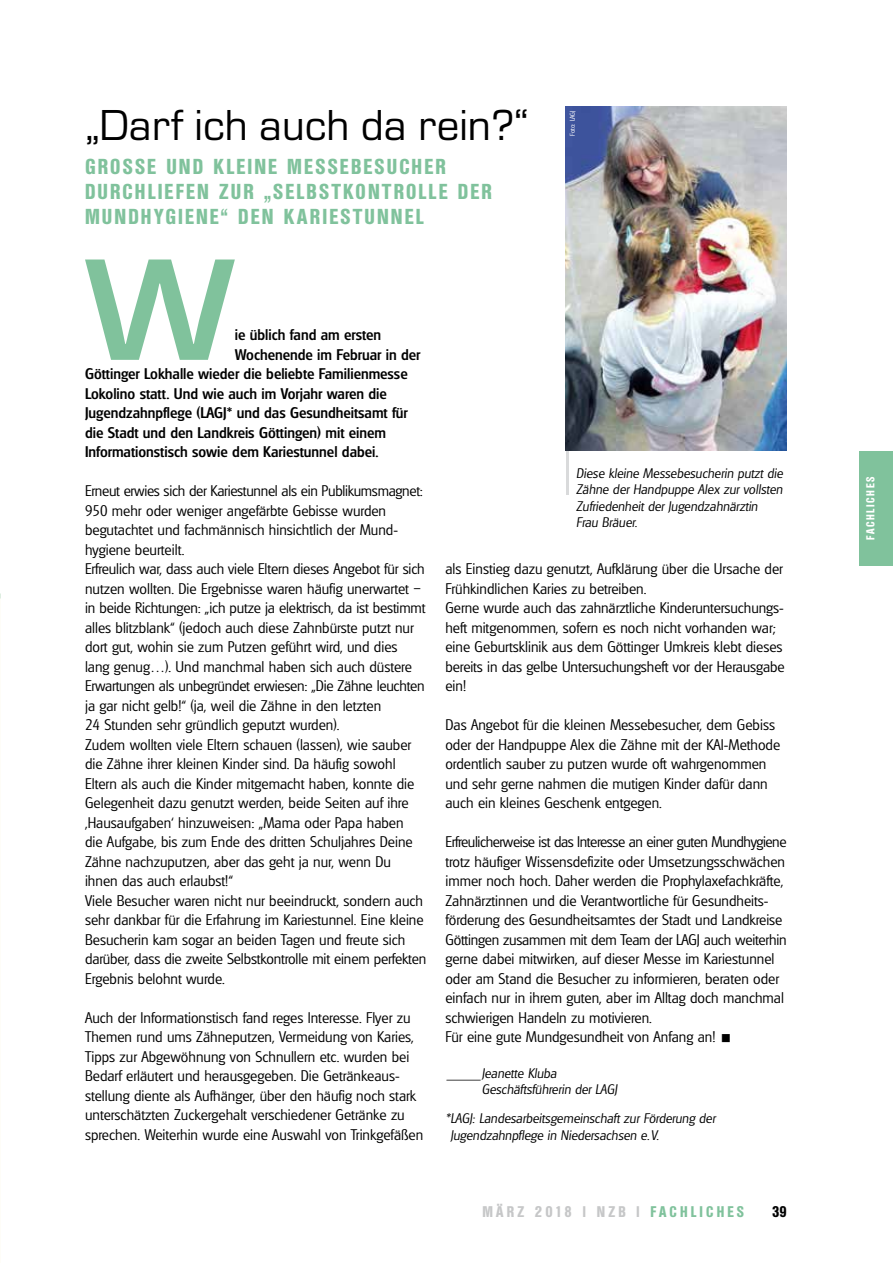
<style>
.page{position:relative;width:893px;height:1263px;background:#fff}
.page>*{position:absolute;margin:0;border:0;box-sizing:border-box;transform-origin:0 0}
.t1{font:700 150.45px "Micro Square";color:#80c29c}
.t2{font:45px "Micro Square";color:#000}
.t3{font:700 condensed 21px/25.2px "Olympia";letter-spacing:.1em;color:#80c29c}
.t4{font:300 15px/19.5px "Glasgow";color:#000}
.t5{font:500 15px "Glasgow";color:#000}
.t6{font:700 condensed 15px "Olympia";letter-spacing:.215em;color:#c6c7c8}
.t7{font:700 condensed 15px "Olympia";color:#000}
.t8{font:italic 300 13.5px/16.2px "Glasgow";color:#000}
.t9{font:italic 300 13.5px "Glasgow";color:#000;scale:2.7 1}
.t10{font:700 condensed 11.25px "Olympia";letter-spacing:.15em;color:#fff}
.t11{font:300 6.75px "Glasgow";color:#fff}
.s1{color:#80c29c}
</style>
<div class="page">
<div style="left:860px;top:451px;width:33px;height:115px;background:#80c29c"></div>
<img style="left:566px;top:106px;width:221px;height:345px">
<hr style="left:566px;top:451px;width:2px;height:43px;background:#d9dadb">
<h2 class="t2" style="left:85px;top:101px;width:445px">„Darf ich auch da rein?“</h2>
<h3 class="t3" style="left:85px;top:154px;width:408px">GROSSE UND KLEINE MESSEBESUCHER<br>DURCHLIEFEN ZUR „SELBSTKONTROLLE DER<br>MUNDHYGIENE“ DEN KARIESTUNNEL</h3>
<h1 class="t1" style="left:85px;top:228px;width:151px">W</h1>
<p class="t11" style="left:568px;top:136px;width:27px;rotate:-90deg">Foto: LAGJ</p>
<p class="t5" style="left:235px;top:326px;width:148px">ie üblich fand am ersten</p>
<p class="t5" style="left:235px;top:345px;width:187px">Wochenende im Februar in der</p>
<p class="t5" style="left:85px;top:365px;width:324px">Göttinger Lokhalle wieder die beliebte Familienmesse</p>
<p class="t5" style="left:85px;top:384px;width:303px">Lokolino statt. Und wie auch im Vorjahr waren die</p>
<p class="t5" style="left:85px;top:404px;width:324px">Jugendzahnpflege (LAGJ* und das Gesundheitsamt für</p>
<p class="t5" style="left:85px;top:423px;width:303px">die Stadt und den Landkreis Göttingen) mit einem</p>
<p class="t5" style="left:85px;top:443px;width:295px">Informationstisch sowie dem Kariestunnel dabei.</p>
<p class="t4" style="left:85px;top:481px;width:343px">Erneut erwies sich der Kariestunnel als ein Publikumsmagnet:<br>950 mehr oder weniger angefärbte Gebisse wurden begutachtet und fachmännisch hinsichtlich der Mund&shy;hygiene beurteilt.<br>Erfreulich war, dass auch viele Eltern dieses Angebot für sich nutzen wollten. Die Ergebnisse waren häufig unerwartet – in beide Richtungen: „ich putze ja elektrisch, da ist bestimmt alles blitzblank“ (jedoch auch diese Zahnbürste putzt nur dort gut, wohin sie zum Putzen geführt wird, und dies<br>lang genug…). Und manchmal haben sich auch düstere Erwartungen als unbegründet erwiesen: „Die Zähne leuchten ja gar nicht gelb!“ (ja, weil die Zähne in den letzten<br>24 Stunden sehr gründlich geputzt wurden).<br>Zudem wollten viele Eltern schauen (lassen), wie sauber die Zähne ihrer kleinen Kinder sind. Da häufig sowohl Eltern als auch die Kinder mitgemacht haben, konnte die Gelegenheit dazu genutzt werden, beide Seiten auf ihre ‚Hausaufgaben‘ hinzuweisen: „Mama oder Papa haben<br>die Aufgabe, bis zum Ende des dritten Schuljahres Deine Zähne nachzuputzen, aber das geht ja nur, wenn Du ihnen das auch erlaubst!“<br>Viele Besucher waren nicht nur beeindruckt, sondern auch sehr dankbar für die Erfahrung im Kariestunnel. Eine kleine Besucherin kam sogar an beiden Tagen und freute sich darüber, dass die zweite Selbstkontrolle mit einem perfekten Ergebnis belohnt wurde.</p>
<p class="t4" style="left:85px;top:1008px;width:340px">Auch der Informationstisch fand reges Interesse. Flyer zu Themen rund ums Zähneputzen, Vermeidung von Karies, Tipps zur Abgewöhnung von Schnullern etc. wurden bei Bedarf erläutert und herausgegeben. Die Getränkeaus&shy;stellung diente als Aufhänger, über den häufig noch stark unterschätzten Zuckergehalt verschiedener Getränke zu sprechen. Weiterhin wurde eine Auswahl von Trinkgefäßen</p>
<p class="t8" style="left:576px;top:465px;width:208px">Diese kleine Messebesucherin putzt die<br>Zähne der Handpuppe Alex zur vollsten<br>Zufriedenheit der Jugendzahnärztin<br>Frau Bräuer.</p>
<p class="t4" style="left:445px;top:559px;width:341px">als Einstieg dazu genutzt, Aufklärung über die Ursache der Frühkindlichen Karies zu betreiben.<br>Gerne wurde auch das zahnärztliche Kinderuntersuchungs&shy;heft mitgenommen, sofern es noch nicht vorhanden war; eine Geburtsklinik aus dem Göttinger Umkreis klebt dieses bereits in das gelbe Untersuchungsheft vor der Herausgabe ein!</p>
<p class="t4" style="left:445px;top:715px;width:336px">Das Angebot für die kleinen Messebesucher, dem Gebiss oder der Handpuppe Alex die Zähne mit der KAI-Methode ordentlich sauber zu putzen wurde oft wahrgenommen und sehr gerne nahmen die mutigen Kinder dafür dann auch ein kleines Geschenk entgegen.</p>
<p class="t4" style="left:445px;top:832px;width:343px">Erfreulicherweise ist das Interesse an einer guten Mundhygiene trotz häufiger Wissensdefizite oder Umsetzungsschwächen immer noch hoch. Daher werden die Prophylaxefachkräfte, Zahnärztinnen und die Verantwortliche für Gesundheits&shy;förderung des Gesundheitsamtes der Stadt und Landkreise Göttingen zusammen mit dem Team der LAGJ auch weiterhin gerne dabei mitwirken, auf dieser Messe im Kariestunnel oder am Stand die Besucher zu informieren, beraten oder einfach nur in ihrem guten, aber im Alltag doch manchmal schwierigen Handeln zu motivieren.<br>Für eine gute Mundgesundheit von Anfang an! ▪</p>
<p class="t9" style="left:445px;top:1072px;width:15px">—</p>
<p class="t8" style="left:482px;top:1065px;width:137px">Jeanette Kluba<br>Geschäftsführerin der LAGJ</p>
<p class="t8" style="left:450px;top:1110px;width:267px;text-indent:-5px">*LAGJ: Landesarbeitsgemeinschaft zur Förderung der<br>Jugendzahnpflege in Niedersachsen e.V.</p>
<p class="t6" style="left:482px;top:1203px;width:263px">MÄRZ 2018 | NZB | <span class="s1">FACHLICHES</span></p>
<p class="t7" style="left:772px;top:1203px;width:16px">39</p>
<p class="t10" style="left:864px;top:540px;width:65px;rotate:-90deg">FACHLICHES</p>
</div>
